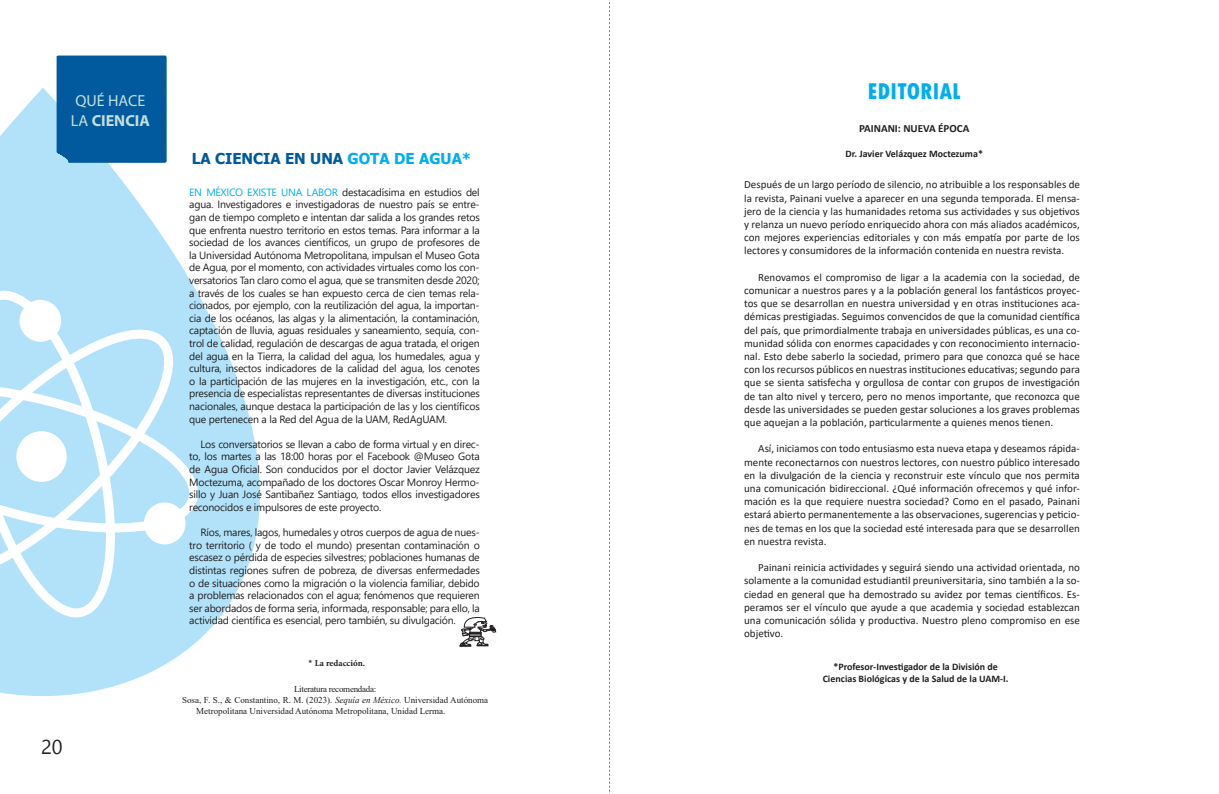
<style>
.page{position:relative;width:1219px;height:794px;background:#fff}
.page>*{position:absolute;margin:0;border:0;box-sizing:border-box;transform-origin:0 0}
.t1{font:800 condensed 24px "Tw Cen";color:#00aeef}
.t2{font:20px "Nirmala UI";color:#231f20}
.t3{font:16px/19.2px "Myriad Pro";color:#c1e0de}
.t4{font:700 15px "Tahoma";color:#015a9d}
.t5{font:11px/13.2px "Calibri";color:#231f20;text-align:justify}
.t6{font:700 11px "Calibri";color:#231f20}
.t7{font:10.5px/12.6px "Segoe UI";letter-spacing:-.02em;color:#231f20;text-align:justify}
.t8{font:700 10px/12px "Calibri";color:#231f20;text-align:center}
.t9{font:9px "Times New Roman";color:#231f20}
.t10{font:9px "Times New Roman";letter-spacing:-.03em;color:#231f20}
.t11{font:700 9px "Minion Pro";letter-spacing:.005em;color:#231f20}
.s1{font-weight:700}
.s2{color:#00aeef}
.s3{font-family:"Calibri";font-weight:400}
.s4{font-size:8.8px}
.s5{font-style:italic}
</style>
<div class="page">
<svg style="left:0;top:88px;width:260px;height:608px;fill:#b1e2f9"></svg>
<svg style="left:0;top:288px;width:120px;height:335px"></svg>
<svg style="left:184px;top:368px;width:20px;height:180px"></svg>
<svg style="left:0;top:318px;width:184px;height:286px"></svg>
<div style="left:20px;top:300px;width:41px;height:42px;background:#fff;border-radius:50%"></div>
<div style="left:144px;top:502px;width:42px;height:42px;background:#fff;border-radius:50%"></div>
<div style="left:16px;top:431px;width:51px;height:51px;background:#fff;border-radius:50%"></div>
<div style="left:57px;top:56px;width:109px;height:106px;background:#015a9d"></div>
<svg style="left:460px;top:617px;width:36px;height:30px"></svg>
<svg style="left:609px;top:0;width:1px;height:794px"></svg>
<h3 class="t3" style="left:71px;top:91px;width:80px">QUÉ HACE<br>LA <span class="s1">CIENCIA</span></h3>
<h2 class="t2" style="left:41px;top:730px;width:23px">20</h2>
<h3 class="t4" style="left:192px;top:148px;width:281px">LA CIENCIA EN UNA <span class="s2">GOTA DE AGUA*</span></h3>
<p class="t7" style="left:189px;top:185px;width:292px"><span class="s2">EN MÉXICO EXISTE UNA LABOR</span> destacadísima en estudios del agua. Investigadores e investigadoras de nuestro país se entre&shy;gan de tiempo completo e intentan dar salida a los grandes retos que enfrenta nuestro territorio en estos temas. Para informar a la sociedad de los avances científicos, un grupo de profesores de la Universidad Autónoma Metropolitana, impulsan el Museo Gota de Agua, por el momento, con actividades virtuales como los con&shy;versatorios Tan claro como el agua, que se transmiten desde 2020; a través de los cuales se han expuesto cerca de cien temas rela&shy;cionados, por ejemplo, con la reutilización del agua, la importan&shy;cia de los océanos, las algas y la alimentación, la contaminación, captación de lluvia, aguas residuales y saneamiento, sequía, con&shy;trol de calidad, regulación de descargas de agua tratada, el origen del agua en la Tierra, la calidad del agua, los humedales, agua y cultura, insectos indicadores de la calidad del agua, los cenotes o la participación de las mujeres en la investigación, etc., con la presencia de especialistas representantes de diversas instituciones nacionales, aunque destaca la participación de las y los científicos que pertenecen a la Red del Agua de la UAM, RedAgUAM.</p>
<p class="t7" style="left:189px;top:437px;width:292px;text-indent:11px">Los conversatorios se llevan a cabo de forma virtual y en direc&shy;to, los martes a las 18:00 horas por el Facebook @Museo Gota de Agua Oficial. Son conducidos por el doctor Javier Velázquez Moctezuma, acompañado de los doctores Oscar Monroy Hermo&shy;sillo y Juan José Santibañez Santiago, todos ellos investigadores reconocidos e impulsores de este proyecto.</p>
<p class="t7" style="left:189px;top:525px;width:292px;text-indent:11px">Ríos, mares, lagos, humedales y otros cuerpos de agua de nues&shy;tro territorio ( y de todo el mundo) presentan contaminación o escasez o pérdida de especies silvestres; poblaciones humanas de distintas regiones sufren de pobreza, de diversas enfermedades o de situaciones como la migración o la violencia familiar, debido a problemas relacionados con el agua; fenómenos que requieren ser abordados de forma seria, informada, responsable; para ello, la actividad científica es esencial, pero también, su divulgación.</p>
<p class="t11" style="left:308px;top:657px;width:58px"><span class="s3">*</span> La redacción<span class="s4">.</span></p>
<p class="t10" style="left:294px;top:682px;width:84px">Literatura recomendada:</p>
<p class="t9" style="left:182px;top:693px;width:308px">Sosa, F. S., &amp; Constantino, R. M. (2023). <span class="s5">Sequía en México.</span> Universidad Autónoma</p>
<p class="t9" style="left:196px;top:704px;width:251px">Metropolitana Universidad Autónoma Metropolitana, Unidad Lerma.</p>
<h1 class="t1" style="left:867px;top:77px;width:95px">EDITORIAL</h1>
<p class="t6" style="left:859px;top:121px;width:112px">PAINANI: NUEVA ÉPOCA</p>
<p class="t8" style="left:845px;top:148px;width:139px">Dr. Javier Velázquez Moctezuma*</p>
<p class="t5" style="left:744px;top:178px;width:337px">Después de un largo período de silencio, no atribuible a los responsables de la revista, Painani vuelve a aparecer en una segunda temporada. El mensa&shy;jero de la ciencia y las humanidades retoma sus actividades y sus objetivos y relanza un nuevo período enriquecido ahora con más aliados académicos, con mejores experiencias editoriales y con más empatía por parte de los lectores y consumidores de la información contenida en nuestra revista.</p>
<p class="t5" style="left:744px;top:270px;width:337px;text-indent:14px">Renovamos el compromiso de ligar a la academia con la sociedad, de comunicar a nuestros pares y a la población general los fantásticos proyec&shy;tos que se desarrollan en nuestra universidad y en otras instituciones aca&shy;démicas prestigiadas. Seguimos convencidos de que la comunidad científica del país, que primordialmente trabaja en universidades públicas, es una co&shy;munidad sólida con enormes capacidades y con reconocimiento internacio&shy;nal. Esto debe saberlo la sociedad, primero para que conozca qué se hace con los recursos públicos en nuestras instituciones educativas; segundo para que se sienta satisfecha y orgullosa de contar con grupos de investigación de tan alto nivel y tercero, pero no menos importante, que reconozca que desde las universidades se pueden gestar soluciones a los graves problemas que aquejan a la población, particularmente a quienes menos tienen.</p>
<p class="t5" style="left:744px;top:442px;width:337px;text-indent:14px">Así, iniciamos con todo entusiasmo esta nueva etapa y deseamos rápida&shy;mente reconectarnos con nuestros lectores, con nuestro público interesado en la divulgación de la ciencia y reconstruir este vínculo que nos permita una comunicación bidireccional. ¿Qué información ofrecemos y qué infor&shy;mación es la que requiere nuestra sociedad? Como en el pasado, Painani estará abierto permanentemente a las observaciones, sugerencias y peticio&shy;nes de temas en los que la sociedad esté interesada para que se desarrollen en nuestra revista.</p>
<p class="t5" style="left:744px;top:561px;width:337px;text-indent:14px">Painani reinicia actividades y seguirá siendo una actividad orientada, no solamente a la comunidad estudiantil preuniversitaria, sino también a la so&shy;ciedad en general que ha demostrado su avidez por temas científicos. Es&shy;peramos ser el vínculo que ayude a que academia y sociedad establezcan una comunicación sólida y productiva. Nuestro pleno compromiso en ese objetivo.</p>
<p class="t8" style="left:823px;top:660px;width:187px">*Profesor-Investigador de la División de<br>Ciencias Biológicas y de la Salud de la UAM-I.</p>
</div>
